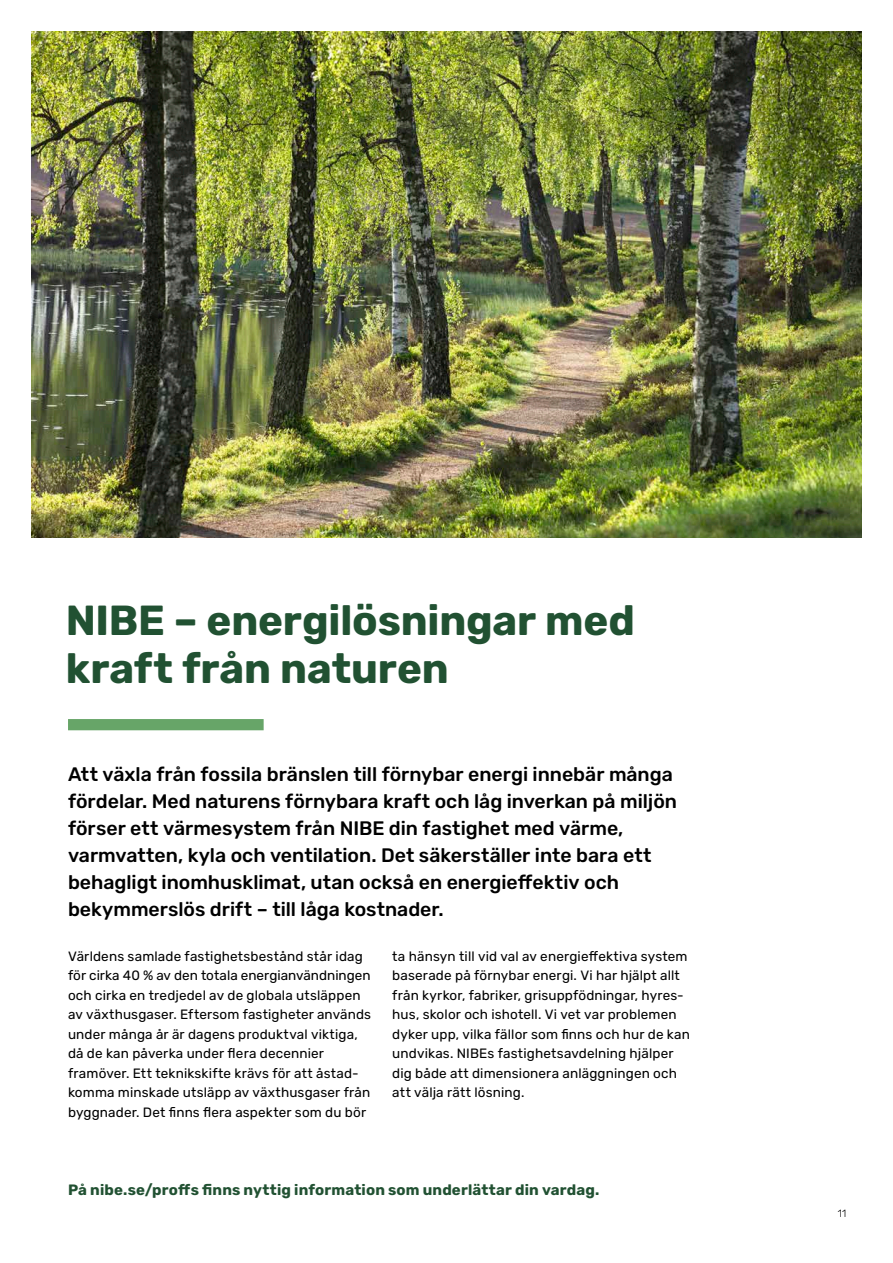
<style>
.page{position:relative;width:893px;height:1263px;background:#fff}
.page>*{position:absolute;margin:0;border:0;box-sizing:border-box;transform-origin:0 0}
.t1{font:700 42px/48px "Rubik";letter-spacing:-.005em;color:#215132}
.t2{font:500 19.5px/27px "Rubik";color:#000}
.t3{font:700 15px "Rubik";letter-spacing:.01em;color:#215132}
.t4{font:13.5px/19.5px "Rubik";letter-spacing:.01em;color:#000}
.t5{font:300 10.5px "Rubik";color:#000}
</style>
<div class="page">
<img style="left:32px;top:32px;width:829px;height:506px">
<div style="left:68px;top:719px;width:196px;height:11px;background:#67a568"></div>
<h1 class="t1" style="left:66px;top:598px;width:571px">NIBE – energilösningar med kraft från naturen</h1>
<p class="t2" style="left:68px;top:761px;width:610px">Att växla från fossila bränslen till förnybar energi innebär många fördelar. Med naturens förnybara kraft och låg inverkan på miljön förser ett värmesystem från NIBE din fastighet med värme, varmvatten, kyla och ventilation. Det säkerställer inte bara ett behagligt inomhusklimat, utan också en energieffektiv och bekymmerslös drift – till låga kostnader.</p>
<p class="t4" style="left:68px;top:947px;width:304px">Världens samlade fastighetsbestånd står idag för cirka 40 % av den totala energianvändningen och cirka en tredjedel av de globala utsläppen av växthusgaser. Eftersom fastigheter används under många år är dagens produktval viktiga, då de kan påverka under flera decennier framöver. Ett teknikskifte krävs för att åstad&shy;komma minskade utsläpp av växthusgaser från byggnader. Det finns flera aspekter som du bör</p>
<p class="t4" style="left:392px;top:947px;width:299px">ta hänsyn till vid val av energieffektiva system baserade på förnybar energi. Vi har hjälpt allt från kyrkor, fabriker, grisuppfödningar, hyres&shy;hus, skolor och ishotell. Vi vet var problemen dyker upp, vilka fällor som finns och hur de kan undvikas. NIBEs fastighetsavdelning hjälper dig både att dimensionera anläggningen och att välja rätt lösning.</p>
<p class="t3" style="left:68px;top:1181px;width:533px">På nibe.se/proffs finns nyttig information som underlättar din vardag.</p>
<p class="t5" style="left:838px;top:1208px;width:10px">11</p>
</div>
